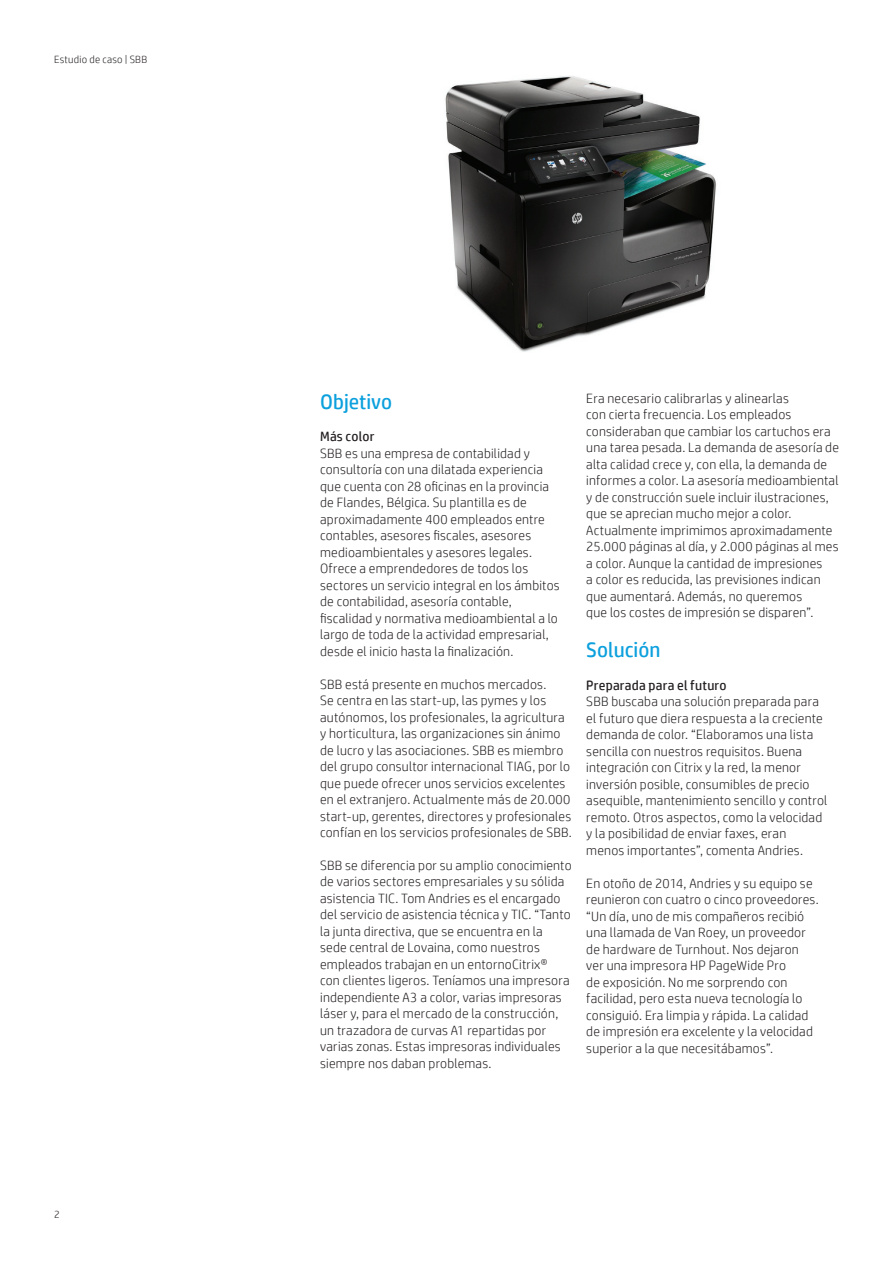
<style>
.page{position:relative;width:893px;height:1263px;background:#fff}
.page>*{position:absolute;margin:0;border:0;box-sizing:border-box;transform-origin:0 0}
.Subhead_14_16_bold_b{font:21px "HP Simplified";color:#0ca0dd}
.Body{font:300 13.5px/16.5px "HP Simplified";letter-spacing:.015em;color:#231f20}
.Body_header_bold{font:13.5px "HP Simplified";letter-spacing:.015em;color:#231f20}
.Title_descriptor{font:300 10.5px "HP Simplified";letter-spacing:.025em;color:#231f20}
.Page_number_left{font:300 10.5px "HP Simplified";color:#231f20}
</style>
<div class="page">
<img style="left:445px;top:76px;width:271px;height:276px">
<p class="Title_descriptor" style="left:54px;top:53px;width:95px">Estudio de caso | SBB</p>
<p class="Page_number_left" style="left:54px;top:1208px;width:7px">2</p>
<p class="Subhead_14_16_bold_b" style="left:320px;top:389px;width:74px">Objetivo</p>
<p class="Body_header_bold" style="left:320px;top:429px;width:56px">Más color</p>
<p class="Body" style="left:320px;top:445px;width:241px">SBB es una empresa de contabilidad y consultoría con una dilatada experiencia que cuenta con 28 oficinas en la provincia de Flandes, Bélgica. Su plantilla es de aproximadamente 400 empleados entre contables, asesores fiscales, asesores medioambientales y asesores legales.<br>Ofrece a emprendedores de todos los sectores un servicio integral en los ámbitos de contabilidad, asesoría contable, fiscalidad y normativa medioambiental a lo largo de toda de la actividad empresarial, desde el inicio hasta la finalización.</p>
<p class="Body" style="left:320px;top:675px;width:253px">SBB está presente en muchos mercados.<br>Se centra en las start-up, las pymes y los autónomos, los profesionales, la agricultura y horticultura, las organizaciones sin ánimo de lucro y las asociaciones. SBB es miembro del grupo consultor internacional TIAG, por lo que puede ofrecer unos servicios excelentes en el extranjero. Actualmente más de 20.000 start-up, gerentes, directores y profesionales confían en los servicios profesionales de SBB.</p>
<p class="Body" style="left:320px;top:857px;width:253px">SBB se diferencia por su amplio conocimiento de varios sectores empresariales y su sólida asistencia TIC. Tom Andries es el encargado del servicio de asistencia técnica y TIC. “Tanto la junta directiva, que se encuentra en la sede central de Lovaina, como nuestros empleados trabajan en un entornoCitrix®<br>con clientes ligeros. Teníamos una impresora independiente A3 a color, varias impresoras láser y, para el mercado de la construcción, un trazadora de curvas A1 repartidas por varias zonas. Estas impresoras individuales siempre nos daban problemas.</p>
<p class="Body" style="left:586px;top:389px;width:254px">Era necesario calibrarlas y alinearlas<br>con cierta frecuencia. Los empleados consideraban que cambiar los cartuchos era una tarea pesada. La demanda de asesoría de alta calidad crece y, con ella, la demanda de informes a color. La asesoría medioambiental y de construcción suele incluir ilustraciones, que se aprecian mucho mejor a color.<br>Actualmente imprimimos aproximadamente 25.000 páginas al día, y 2.000 páginas al mes a color. Aunque la cantidad de impresiones<br>a color es reducida, las previsiones indican que aumentará. Además, no queremos<br>que los costes de impresión se disparen”.</p>
<p class="Subhead_14_16_bold_b" style="left:586px;top:638px;width:76px">Solución</p>
<p class="Body_header_bold" style="left:586px;top:677px;width:142px">Preparada para el futuro</p>
<p class="Body" style="left:586px;top:693px;width:243px">SBB buscaba una solución preparada para el futuro que diera respuesta a la creciente demanda de color. “Elaboramos una lista sencilla con nuestros requisitos. Buena integración con Citrix y la red, la menor inversión posible, consumibles de precio asequible, mantenimiento sencillo y control remoto. Otros aspectos, como la velocidad y la posibilidad de enviar faxes, eran menos importantes”, comenta Andries.</p>
<p class="Body" style="left:586px;top:874px;width:234px">En otoño de 2014, Andries y su equipo se reunieron con cuatro o cinco proveedores. “Un día, uno de mis compañeros recibió una llamada de Van Roey, un proveedor de hardware de Turnhout. Nos dejaron ver una impresora HP PageWide Pro<br>de exposición. No me sorprendo con facilidad, pero esta nueva tecnología lo consiguió. Era limpia y rápida. La calidad de impresión era excelente y la velocidad superior a la que necesitábamos”.</p>
</div>
